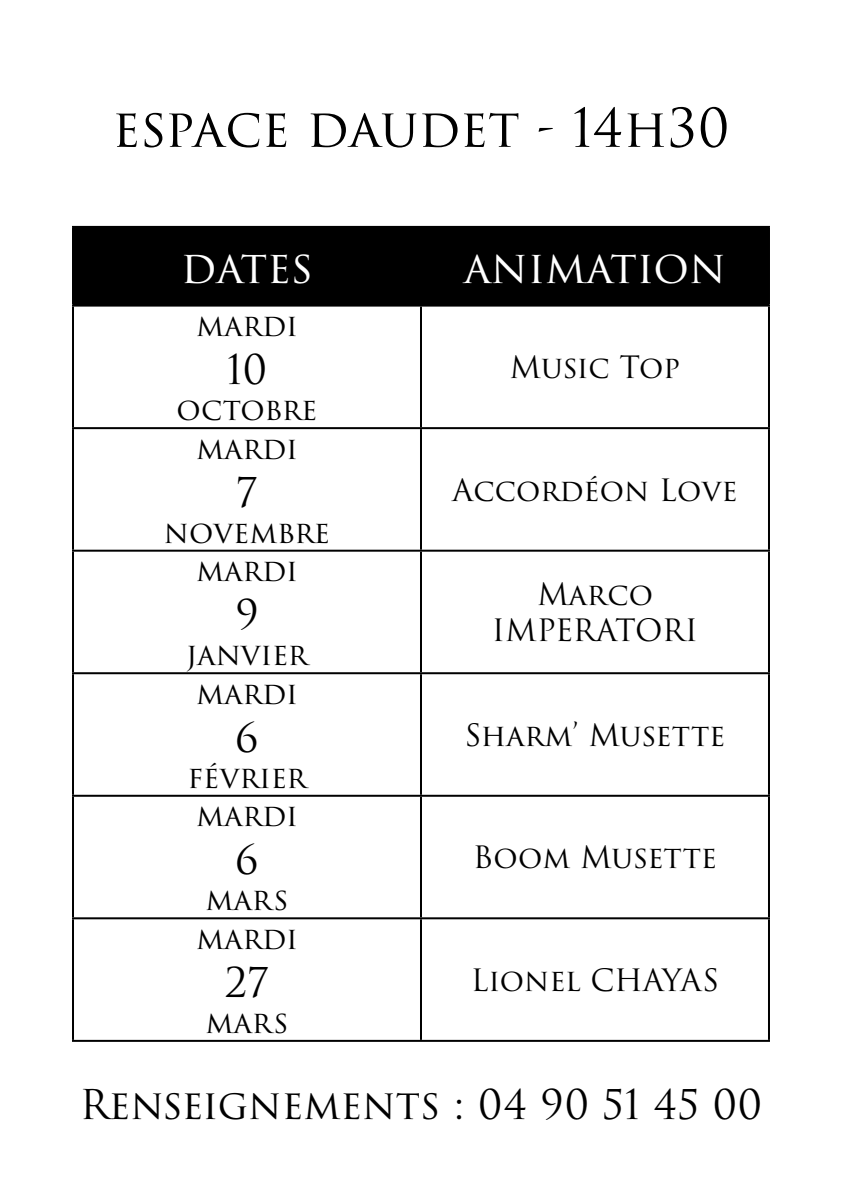
<style>
.page{position:relative;width:842px;height:1191px;background:#fff}
.page>*{position:absolute;margin:0;border:0;box-sizing:border-box;transform-origin:0 0}
.t1{font:52px "Trajan Pro 3";letter-spacing:-.005em;color:#000}
.t2{font:44px "Trajan Pro 3";color:#fff}
.t3{font:40px "Trajan Pro 3";color:#000}
.t4{font:30px/36px "Trajan Pro 3";color:#000;text-align:center}
</style>
<div class="page">
<div style="left:74px;top:228px;width:694px;height:76px;background:#000"></div>
<hr style="left:72px;top:226px;width:349px;height:2px;background:#000">
<hr style="left:72px;top:228px;width:2px;height:76px;background:#000">
<hr style="left:421px;top:226px;width:349px;height:2px;background:#000">
<hr style="left:420px;top:228px;width:2px;height:76px;background:#000">
<hr style="left:768px;top:228px;width:2px;height:76px;background:#000">
<hr style="left:72px;top:304px;width:349px;height:2px;background:#000">
<hr style="left:72px;top:306px;width:2px;height:121px;background:#000">
<hr style="left:421px;top:304px;width:349px;height:2px;background:#000">
<hr style="left:420px;top:306px;width:2px;height:121px;background:#000">
<hr style="left:768px;top:306px;width:2px;height:121px;background:#000">
<hr style="left:72px;top:427px;width:349px;height:2px;background:#000">
<hr style="left:72px;top:429px;width:2px;height:120px;background:#000">
<hr style="left:421px;top:427px;width:349px;height:2px;background:#000">
<hr style="left:420px;top:429px;width:2px;height:120px;background:#000">
<hr style="left:768px;top:429px;width:2px;height:120px;background:#000">
<hr style="left:72px;top:549px;width:349px;height:2px;background:#000">
<hr style="left:72px;top:551px;width:2px;height:121px;background:#000">
<hr style="left:421px;top:549px;width:349px;height:2px;background:#000">
<hr style="left:420px;top:551px;width:2px;height:121px;background:#000">
<hr style="left:768px;top:551px;width:2px;height:121px;background:#000">
<hr style="left:72px;top:672px;width:349px;height:2px;background:#000">
<hr style="left:72px;top:674px;width:2px;height:120px;background:#000">
<hr style="left:421px;top:672px;width:349px;height:2px;background:#000">
<hr style="left:420px;top:674px;width:2px;height:120px;background:#000">
<hr style="left:768px;top:674px;width:2px;height:120px;background:#000">
<hr style="left:72px;top:794px;width:349px;height:2px;background:#000">
<hr style="left:72px;top:796px;width:2px;height:121px;background:#000">
<hr style="left:421px;top:794px;width:349px;height:2px;background:#000">
<hr style="left:420px;top:796px;width:2px;height:121px;background:#000">
<hr style="left:768px;top:796px;width:2px;height:121px;background:#000">
<hr style="left:72px;top:917px;width:349px;height:2px;background:#000">
<hr style="left:72px;top:919px;width:2px;height:120px;background:#000">
<hr style="left:421px;top:917px;width:349px;height:2px;background:#000">
<hr style="left:420px;top:919px;width:2px;height:120px;background:#000">
<hr style="left:768px;top:919px;width:2px;height:120px;background:#000">
<hr style="left:72px;top:1039px;width:349px;height:2px;background:#000">
<hr style="left:421px;top:1039px;width:349px;height:2px;background:#000">
<h1 class="t1" style="left:112px;top:92px;width:619px">espace daudet - 14h30</h1>
<h2 class="t2" style="left:181px;top:237px;width:134px">dates</h2>
<h2 class="t2" style="left:464px;top:237px;width:264px">animation</h2>
<p class="t4" style="left:196px;top:308px;width:103px">mardi</p>
<h3 class="t3" style="left:226px;top:342px;width:42px">10</h3>
<p class="t4" style="left:176px;top:392px;width:143px">octobre</p>
<p class="t4" style="left:510px;top:350px;width:172px">Music Top</p>
<p class="t4" style="left:196px;top:431px;width:103px">mardi</p>
<h3 class="t3" style="left:236px;top:465px;width:23px">7</h3>
<p class="t4" style="left:164px;top:515px;width:168px">novembre</p>
<p class="t4" style="left:196px;top:553px;width:103px">mardi</p>
<h3 class="t3" style="left:235px;top:587px;width:25px">9</h3>
<p class="t4" style="left:186px;top:637px;width:123px">janvier</p>
<p class="t4" style="left:196px;top:676px;width:103px">mardi</p>
<h3 class="t3" style="left:235px;top:710px;width:26px">6</h3>
<p class="t4" style="left:188px;top:760px;width:120px">février</p>
<p class="t4" style="left:196px;top:798px;width:103px">mardi</p>
<h3 class="t3" style="left:235px;top:832px;width:26px">6</h3>
<p class="t4" style="left:205px;top:882px;width:85px">mars</p>
<p class="t4" style="left:196px;top:921px;width:103px">mardi</p>
<h3 class="t3" style="left:225px;top:955px;width:46px">27</h3>
<p class="t4" style="left:205px;top:1005px;width:85px">mars</p>
<p class="t4" style="left:452px;top:473px;width:287px">Accordéon Love</p>
<p class="t4" style="left:492px;top:577px;width:208px">Marco<br>IMPERATORI</p>
<p class="t4" style="left:464px;top:718px;width:262px">Sharm’ Musette</p>
<p class="t4" style="left:473px;top:840px;width:246px">Boom Musette</p>
<p class="t4" style="left:471px;top:963px;width:250px">Lionel CHAYAS</p>
<h3 class="t3" style="left:79px;top:1077px;width:684px">Renseignements : 04 90 51 45 00</h3>
</div>
